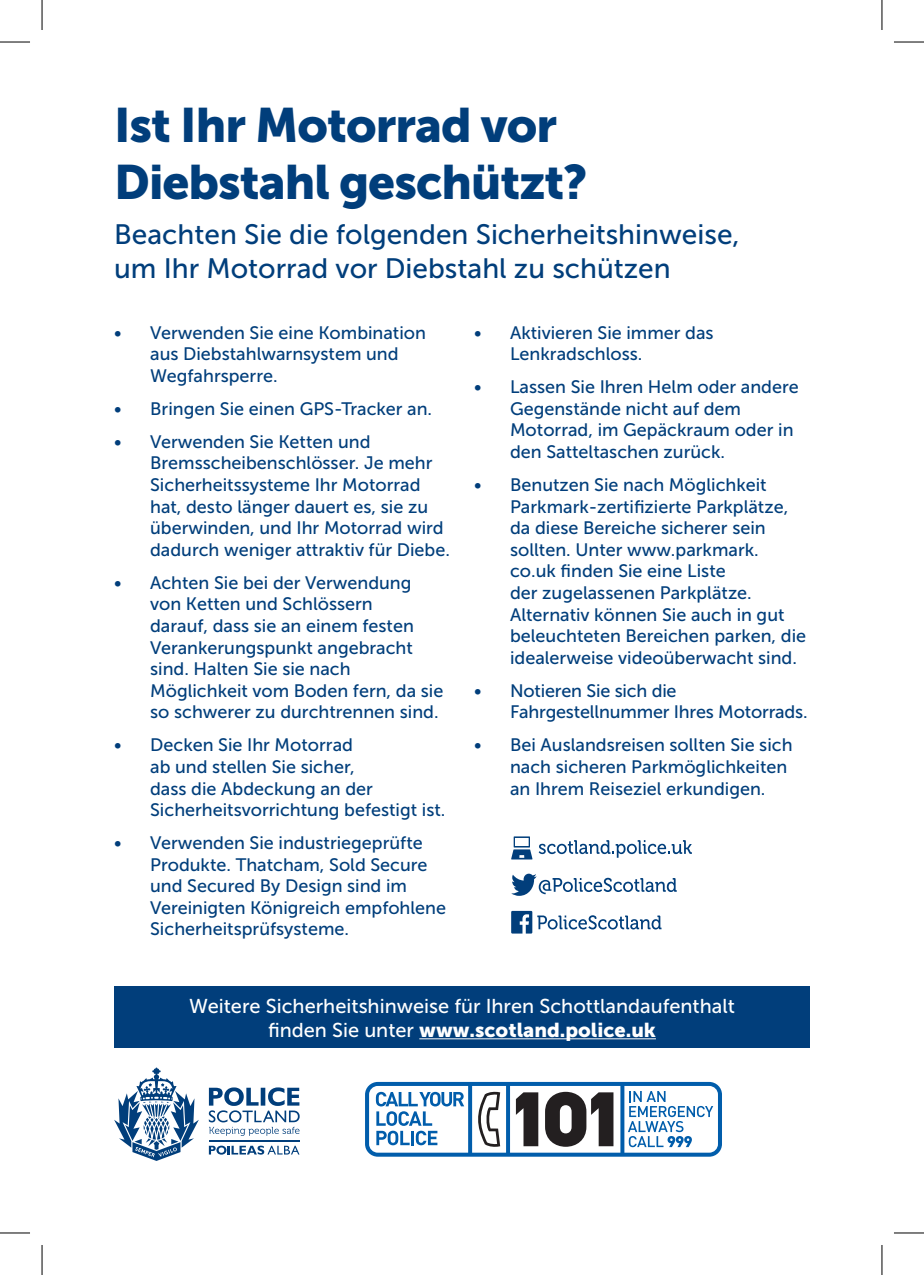
<style>
.page{position:relative;width:924px;height:1275px;background:#fff}
.page>*{position:absolute;margin:0;border:0;box-sizing:border-box;transform-origin:0 0}
.t1{font:48px/57.6px "Museo Sans 900";letter-spacing:-.02em;color:#013e7b}
.t2{font:28px/33.6px "Museo Sans 500";color:#013e7b}
.t3{font:20px/24px "Museo Sans 500";color:#fff;text-align:center}
.t4{font:18px/21.6px "Museo Sans 500";color:#013e7b}
.s1{font-family:"Museo Sans 900"}
</style>
<div class="page">
<div style="left:114px;top:986px;width:695px;height:62px;background:#013e7b"></div>
<hr style="left:419px;top:1038px;width:236px;height:1px;background:#fff">
<svg style="left:114px;top:1067px;width:85px;height:94px"></svg>
<svg style="left:209px;top:1087px;width:90px;height:49px"></svg>
<svg style="left:209px;top:1145px;width:90px;height:9px"></svg>
<hr style="left:209px;top:1140px;width:90px;height:1px;background:#013e7b">
<svg style="left:511px;top:873px;width:165px;height:23px"></svg>
<svg style="left:511px;top:911px;width:150px;height:22px"></svg>
<svg style="left:538px;top:840px;width:153px;height:17px"></svg>
<svg style="left:511px;top:836px;width:21px;height:23px"></svg>
<svg style="left:365px;top:1082px;width:356px;height:74px"></svg>
<hr style="left:0;top:42px;width:30px;height:1px;background:#000">
<hr style="left:893px;top:42px;width:30px;height:1px;background:#000">
<hr style="left:0;top:1232px;width:30px;height:1px;background:#000">
<hr style="left:893px;top:1232px;width:30px;height:1px;background:#000">
<hr style="left:42px;top:0;width:1px;height:30px;background:#000">
<hr style="left:42px;top:1245px;width:1px;height:30px;background:#000">
<hr style="left:881px;top:0;width:1px;height:30px;background:#000">
<hr style="left:881px;top:1245px;width:1px;height:30px;background:#000">
<p class="t1" style="left:114px;top:96px;width:475px">Ist Ihr Motorrad vor<br>Diebstahl geschützt?</p>
<p class="t2" style="left:114px;top:218px;width:626px">Beachten Sie die folgenden Sicherheitshinweise, um Ihr Motorrad vor Diebstahl zu schützen</p>
<p class="t4" style="left:150px;top:322px;width:277px;text-indent:-36px">• Verwenden Sie eine Kombination aus Diebstahlwarnsystem und<br>Wegfahrsperre.</p>
<p class="t4" style="left:114px;top:398px;width:319px">• Bringen Sie einen GPS-Tracker an.</p>
<p class="t4" style="left:150px;top:431px;width:301px;text-indent:-36px">• Verwenden Sie Ketten und Bremsscheibenschlösser. Je mehr Sicherheitssysteme Ihr Motorrad hat, desto länger dauert es, sie zu überwinden, und Ihr Motorrad wird dadurch weniger attraktiv für Diebe.</p>
<p class="t4" style="left:150px;top:572px;width:294px;text-indent:-36px">• Achten Sie bei der Verwendung von Ketten und Schlössern<br>darauf, dass sie an einem festen<br>Verankerungspunkt angebracht sind. Halten Sie sie nach<br>Möglichkeit vom Boden fern, da sie so schwerer zu durchtrennen sind.</p>
<p class="t4" style="left:150px;top:734px;width:297px;text-indent:-36px">• Decken Sie Ihr Motorrad<br>ab und stellen Sie sicher,<br>dass die Abdeckung an der<br>Sicherheitsvorrichtung befestigt ist.</p>
<p class="t4" style="left:150px;top:832px;width:297px;text-indent:-36px">• Verwenden Sie industriegeprüfte<br>Produkte. Thatcham, Sold Secure und Secured By Design sind im<br>Vereinigten Königreich empfohlene<br>Sicherheitsprüfsysteme.</p>
<p class="t4" style="left:510px;top:322px;width:205px;text-indent:-36px">• Aktivieren Sie immer das<br>Lenkradschloss.</p>
<p class="t4" style="left:510px;top:376px;width:290px;text-indent:-36px">• Lassen Sie Ihren Helm oder andere<br>Gegenstände nicht auf dem<br>Motorrad, im Gepäckraum oder in den Satteltaschen zurück.</p>
<p class="t4" style="left:510px;top:474px;width:297px;text-indent:-36px">• Benutzen Sie nach Möglichkeit Parkmark-zertifizierte Parkplätze, da diese Bereiche sicherer sein sollten. Unter www.parkmark. co.uk finden Sie eine Liste<br>der zugelassenen Parkplätze.<br>Alternativ können Sie auch in gut beleuchteten Bereichen parken, die idealerweise videoüberwacht sind.</p>
<p class="t4" style="left:510px;top:680px;width:299px;text-indent:-36px">• Notieren Sie sich die<br>Fahrgestellnummer Ihres Motorrads.</p>
<p class="t4" style="left:510px;top:734px;width:284px;text-indent:-36px">• Bei Auslandsreisen sollten Sie sich nach sicheren Parkmöglichkeiten an Ihrem Reiseziel erkundigen.</p>
<p class="t3" style="left:189px;top:994px;width:547px">Weitere Sicherheitshinweise für Ihren Schottlandaufenthalt finden Sie unter <span class="s1">www.scotland.police.uk</span></p>
</div>
